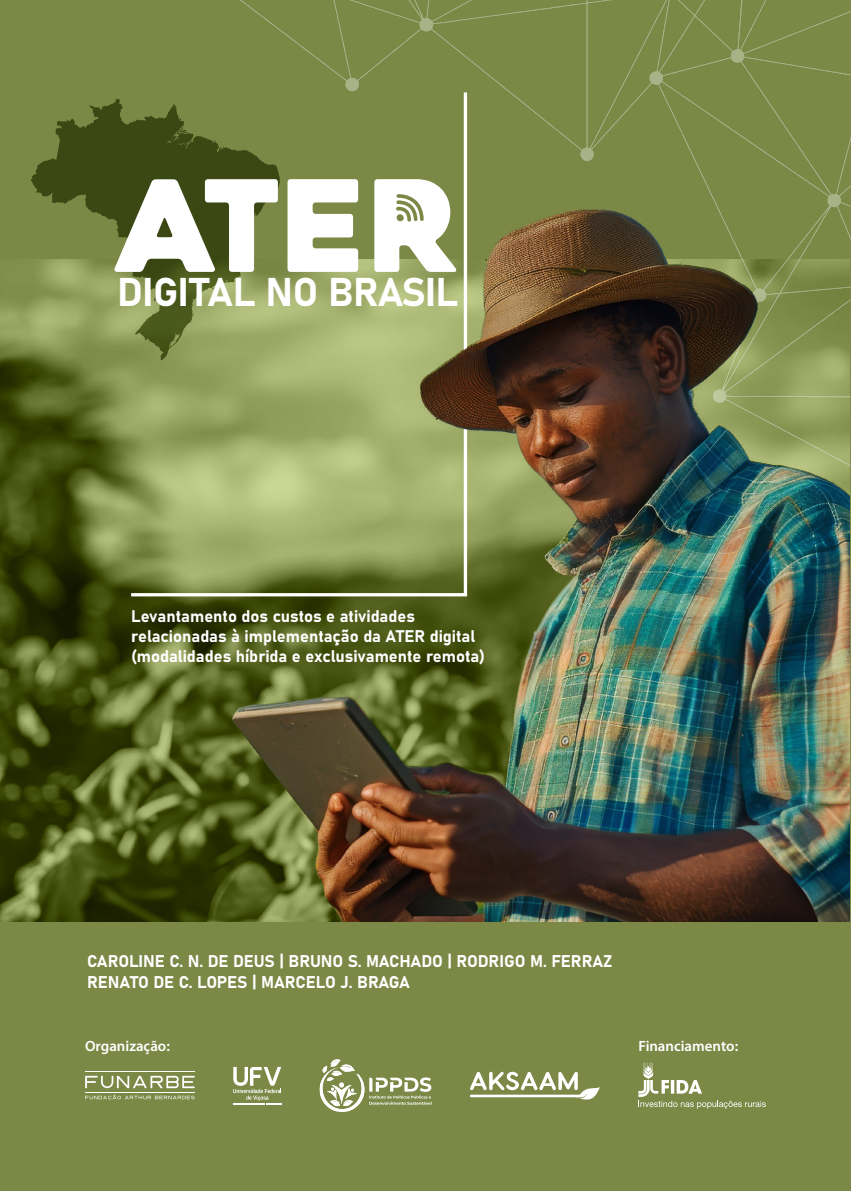
<style>
.page{position:relative;width:851px;height:1191px;background:#fff}
.page>*{position:absolute;margin:0;border:0;box-sizing:border-box;transform-origin:0 0}
.t1{font:126.6px "Heavitas";color:#fff}
.t2{font:39.6px "Bahnschrift";letter-spacing:-.015em;color:#fff}
.t3{font:16.8px "Bahnschrift";letter-spacing:-.01em;color:#fff}
.t4{font:16.6px/20px "Bahnschrift";color:#fff}
.t5{font:600 15px "Myriad Pro";color:#fff}
</style>
<div class="page">
<div style="left:0;top:0;width:850px;height:1191px;background:#7b8846"></div>
<hr style="left:85px;top:1071px;width:110px;height:1px;background:#fff">
<hr style="left:85px;top:1092px;width:110px;height:1px;background:#fff">
<svg style="left:85px;top:1075px;width:110px;height:13px"></svg>
<svg style="left:85px;top:1094px;width:109px;height:6px"></svg>
<svg style="left:638px;top:1062px;width:127px;height:46px"></svg>
<svg style="left:470px;top:1071px;width:130px;height:29px"></svg>
<hr style="left:470px;top:1094px;width:111px;height:3px;background:#fff">
<svg style="left:319px;top:1059px;width:112px;height:53px"></svg>
<svg style="left:233px;top:1067px;width:48px;height:37px"></svg>
<img style="left:240px;top:0;width:610px;height:548px">
<svg style="left:240px;top:89px;width:228px;height:100px"></svg>
<svg style="left:31px;top:99px;width:249px;height:90px;fill:#3b4813"></svg>
<img style="left:0;top:189px;width:849px;height:732px">
<p class="t1" style="left:117px;top:148px;width:343px">ATER</p>
<p class="t2" style="left:117px;top:262px;width:342px">DIGITAL NO BRASIL</p>
<p class="t4" style="left:131px;top:605px;width:355px">Levantamento dos custos e atividades relacionadas à implementação da ATER digital (modalidades híbrida e exclusivamente remota)</p>
<p class="t3" style="left:87px;top:948px;width:526px">CAROLINE C. N. DE DEUS | BRUNO S. MACHADO | RODRIGO M. FERRAZ</p>
<p class="t3" style="left:87px;top:969px;width:324px">RENATO DE C. LOPES | MARCELO J. BRAGA</p>
<p class="t5" style="left:85px;top:1036px;width:86px">Organização:</p>
<p class="t5" style="left:638px;top:1036px;width:101px">Financiamento:</p>
</div>
